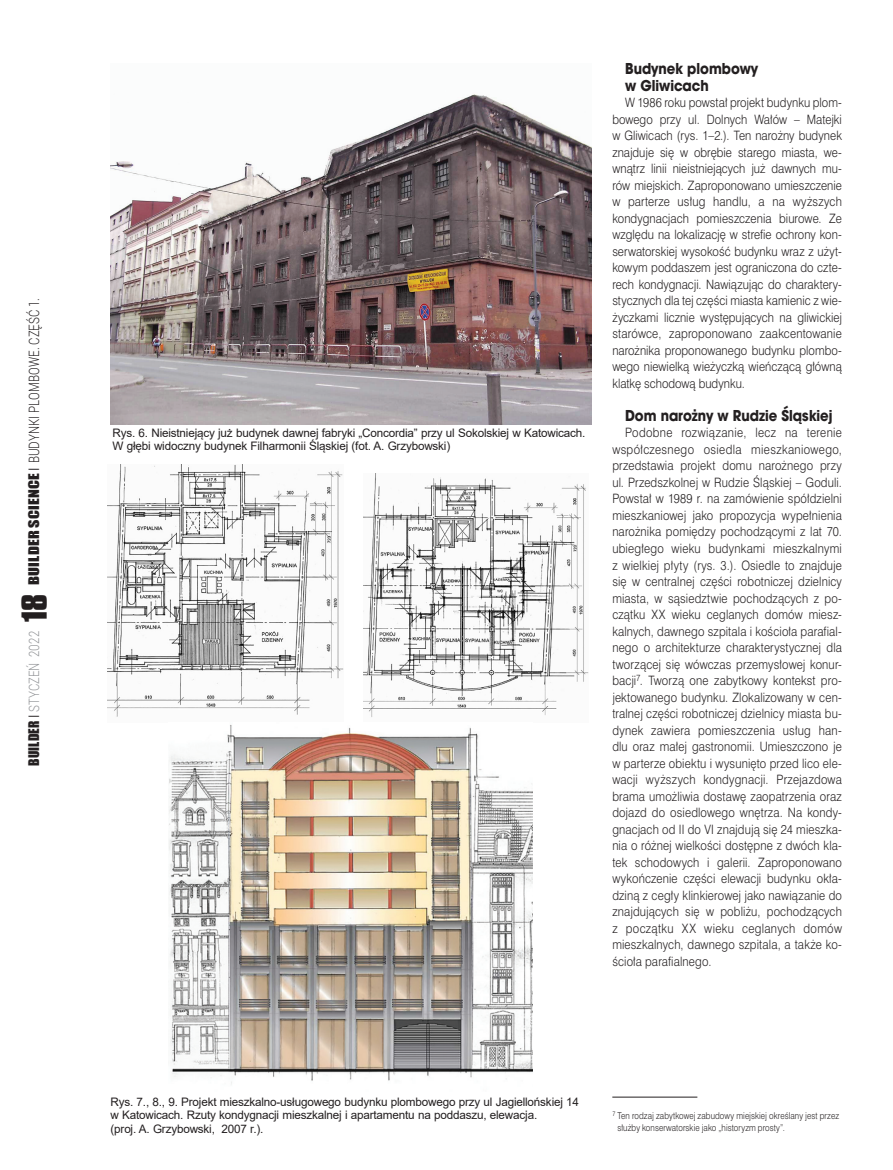
<style>
.page{position:relative;width:893px;height:1170px;background:#fff}
.page>*{position:absolute;margin:0;border:0;box-sizing:border-box;transform-origin:0 0}
.srodtytul{font:700 16.5px/16.5px "Avant Gar Got Itc TEE";color:#231f20;scale:.9 1}
.t1{font:300 14.25px "Roboto";letter-spacing:.005em;color:#231f20;scale:.8 1}
.t2{font:300 14.25px "Roboto";letter-spacing:.01em;color:#939598;scale:.8 1}
.tekst_swiss{font:12px/16.5px "Swis 721 Lt PL";letter-spacing:.01em;color:#231f20;text-align:justify;scale:.89 1}
.Fot_podpis{font:11.7px/13.5px "Arial";letter-spacing:-.015em;color:#231f20}
.LITERATURA_WYLICZENI{font:8.7px/11.6px "Swis 721 Lt PL";letter-spacing:.01em;color:#231f20;scale:.86 1}
.s1{font-family:"Impact";font-weight:400;font-size:13.5px}
.s2{font-family:"Swis 721 Lt PL";font-weight:400;font-size:13.5px}
.s3{font-family:"Impact";font-weight:400;font-size:13.5px;color:#231f20}
.s4{font-family:"Swis 721 Lt PL";font-weight:400;font-size:13.5px;color:#231f20}
.s5{font-family:"Compacta PL";font-weight:700;font-size:30px;color:#231f20}
</style>
<div class="page">
<img style="left:111px;top:94px;width:480px;height:330px">
<img style="left:364px;top:473px;width:224px;height:244px">
<img style="left:107px;top:464px;width:237px;height:253px">
<img style="left:169px;top:725px;width:364px;height:359px">
<hr style="left:612px;top:1096px;width:85px;height:1px;background:#231f20">
<p class="t1" style="left:24px;top:585px;width:359px;rotate:-90deg"><span class="s1">BUILDER SCIENCE</span> <span class="s2">I</span> BUDYNKI PLOMBOWE. CZĘŚĆ 1.</p>
<p class="t2" style="left:24px;top:765px;width:216px;rotate:-90deg"><span class="s3">BUILDER</span> <span class="s4">I</span> STYCZEŃ 2022 <span class="s5">18</span></p>
<p class="Fot_podpis" style="left:113px;top:426px;width:474px">Rys. 6. Nieistniejący już budynek dawnej fabryki „Concordia” przy ul Sokolskiej w Katowicach.<br>W głębi widoczny budynek Filharmonii Śląskiej (fot. A. Grzybowski)</p>
<p class="srodtytul" style="left:625px;top:60px;width:149px">Budynek plombowy w Gliwicach</p>
<p class="tekst_swiss" style="left:612px;top:94px;width:260px;text-indent:13px">W 1986 roku powstał projekt budynku plom&shy;bowego przy ul. Dolnych Wałów – Matejki w Gliwicach (rys. 1–2.). Ten narożny budynek znajduje się w obrębie starego miasta, we&shy;wnątrz linii nieistniejących już dawnych mu&shy;rów miejskich. Zaproponowano umieszczenie w parterze usług handlu, a na wyższych kondygnacjach pomieszczenia biurowe. Ze względu na lokalizację w strefie ochrony kon&shy;serwatorskiej wysokość budynku wraz z użyt&shy;kowym poddaszem jest ograniczona do czte&shy;rech kondygnacji. Nawiązując do charaktery&shy;stycznych dla tej części miasta kamienic z wie&shy;życzkami licznie występujących na gliwickiej starówce, zaproponowano zaakcentowanie narożnika proponowanego budynku plombo&shy;wego niewielką wieżyczką wieńczącą główną klatkę schodową budynku.</p>
<p class="srodtytul" style="left:625px;top:407px;width:232px">Dom narożny w Rudzie Śląskiej</p>
<p class="tekst_swiss" style="left:612px;top:424px;width:259px;text-indent:13px">Podobne rozwiązanie, lecz na terenie współczesnego osiedla mieszkaniowego, przedstawia projekt domu narożnego przy ul. Przedszkolnej w Rudzie Śląskiej – Goduli.<br>Powstał w 1989 r. na zamówienie spółdzielni mieszkaniowej jako propozycja wypełnienia narożnika pomiędzy pochodzącymi z lat 70. ubiegłego wieku budynkami mieszkalnymi z wielkiej płyty (rys. 3.). Osiedle to znajduje się w centralnej części robotniczej dzielnicy miasta, w sąsiedztwie pochodzących z po&shy;czątku XX wieku ceglanych domów miesz&shy;kalnych, dawnego szpitala i kościoła parafial&shy;nego o architekturze charakterystycznej dla tworzącej się wówczas przemysłowej konur&shy;bacji<sup>7</sup>. Tworzą one zabytkowy kontekst pro&shy;jektowanego budynku. Zlokalizowany w cen&shy;tralnej części robotniczej dzielnicy miasta bu&shy;dynek zawiera pomieszczenia usług han&shy;dlu oraz małej gastronomii. Umieszczono je w parterze obiektu i wysunięto przed lico ele&shy;wacji wyższych kondygnacji. Przejazdowa brama umożliwia dostawę zaopatrzenia oraz dojazd do osiedlowego wnętrza. Na kondy&shy;gnacjach od II do VI znajdują się 24 mieszka&shy;nia o różnej wielkości dostępne z dwóch kla&shy;tek schodowych i galerii. Zaproponowano wykończenie części elewacji budynku okła&shy;dziną z cegły klinkierowej jako nawiązanie do znajdujących się w pobliżu, pochodzących z początku XX wieku ceglanych domów mieszkalnych, dawnego szpitala, a także ko&shy;ścioła parafialnego.</p>
<p class="Fot_podpis" style="left:111px;top:1094px;width:470px">Rys. 7., 8., 9. Projekt mieszkalno-usługowego budynku plombowego przy ul Jagiellońskiej 14 w Katowicach. Rzuty kondygnacji mieszkalnej i apartamentu na poddaszu, elewacja.<br>(proj. A. Grzybowski, 2007 r.).</p>
<p class="LITERATURA_WYLICZENI" style="left:617px;top:1110px;width:259px;text-indent:-5px"><sup>7</sup> Ten rodzaj zabytkowej zabudowy miejskiej określany jest przez służby konserwatorskie jako „historyzm prosty”.</p>
</div>
